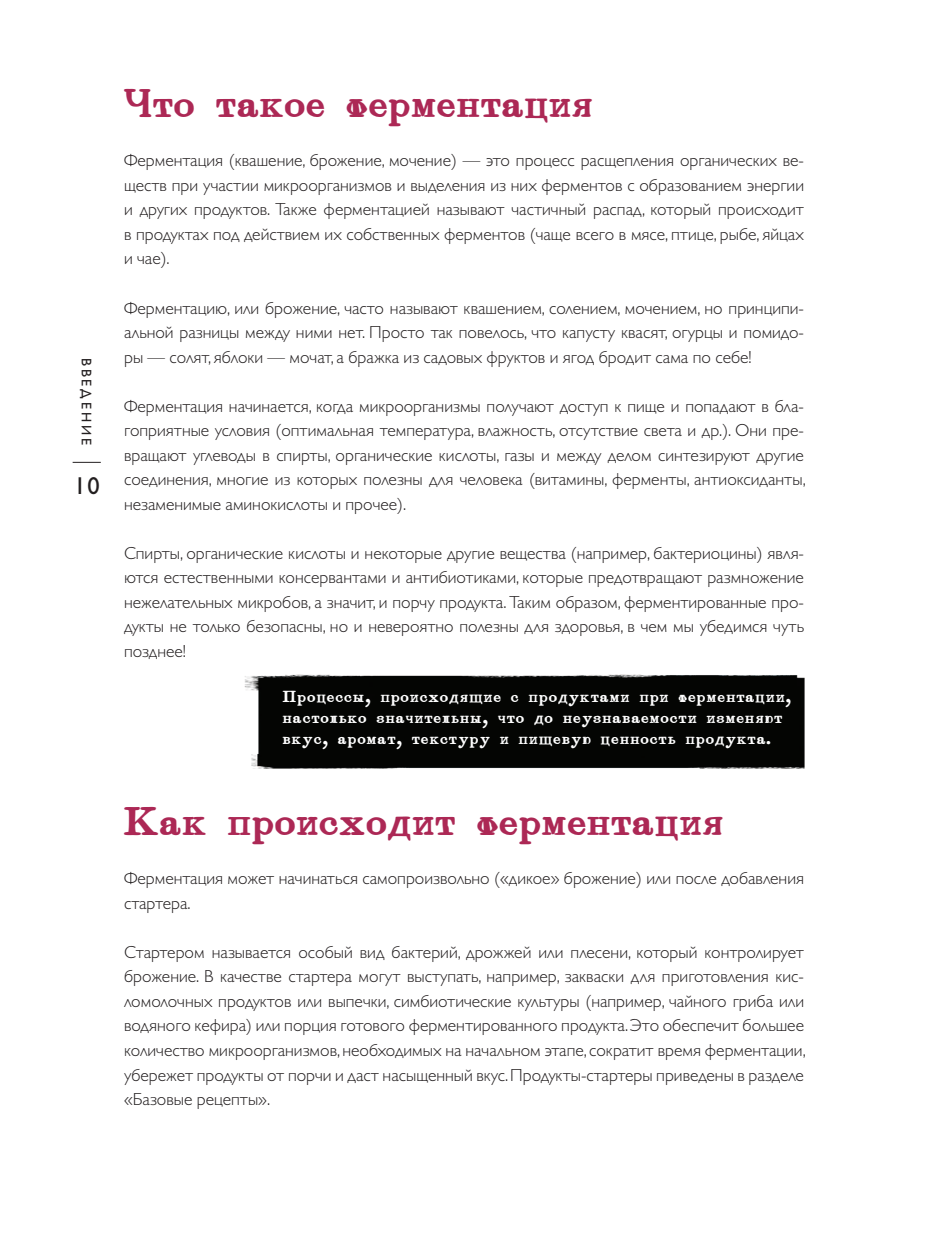
<style>
.page{position:relative;width:943px;height:1241px;background:#fff}
.page>*{position:absolute;margin:0;border:0;box-sizing:border-box;transform-origin:0 0}
.t1{font:700 35px "Vine Street";color:#ac2855}
.t2{font:500 24.5px "Gill Sans MT Pro Cyr";color:#231f20}
.t3{font:300 17.5px/24.5px "Gill Sans MT Pro Cyr";color:#231f20;text-align:justify}
.t4{font:700 14px/21px "Vine Street";letter-spacing:.05em;color:#fff}
.t5{font:500 14px "Gill Sans MT Pro Cyr";letter-spacing:.2em;color:#231f20}
</style>
<div class="page">
<img style="left:244px;top:674px;width:561px;height:95px">
<svg style="left:73px;top:462px;width:28px;height:1px"></svg>
<p class="t5" style="left:92px;top:358px;width:89px;rotate:90deg">ВВЕДЕНИЕ</p>
<h2 class="t2" style="left:74px;top:472px;width:27px">10</h2>
<h1 class="t1" style="left:124px;top:88px;width:471px">Что такое ферментация</h1>
<p class="t3" style="left:124px;top:150px;width:681px">Ферментация (квашение, брожение, мочение) — это процесс расщепления органических ве&shy;ществ при участии микроорганизмов и выделения из них ферментов с образованием энергии и других продуктов. Также ферментацией называют частичный распад, который происходит в продуктах под действием их собственных ферментов (чаще всего в мясе, птице, рыбе, яйцах и чае).</p>
<p class="t3" style="left:124px;top:297px;width:681px">Ферментацию, или брожение, часто называют квашением, солением, мочением, но принципи&shy;альной разницы между ними нет. Просто так повелось, что капусту квасят, огурцы и помидо&shy;ры — солят, яблоки — мочат, а бражка из садовых фруктов и ягод бродит сама по себе!</p>
<p class="t3" style="left:124px;top:395px;width:683px">Ферментация начинается, когда микроорганизмы получают доступ к пище и попадают в бла&shy;гоприятные условия (оптимальная температура, влажность, отсутствие света и др.). Они пре&shy;вращают углеводы в спирты, органические кислоты, газы и между делом синтезируют другие соединения, многие из которых полезны для человека (витамины, ферменты, антиоксиданты, незаменимые аминокислоты и прочее).</p>
<p class="t3" style="left:124px;top:542px;width:681px">Спирты, органические кислоты и некоторые другие вещества (например, бактериоцины) явля&shy;ются естественными консервантами и антибиотиками, которые предотвращают размножение нежелательных микробов, а значит, и порчу продукта. Таким образом, ферментированные про&shy;дукты не только безопасны, но и невероятно полезны для здоровья, в чем мы убедимся чуть позднее!</p>
<p class="t4" style="left:283px;top:688px;width:510px">Процессы, происходящие с продуктами при ферментации, настолько значительны, что до неузнаваемости изменяют вкус, аромат, текстуру и пищевую ценность продукта.</p>
<h1 class="t1" style="left:124px;top:806px;width:602px">Как происходит ферментация</h1>
<p class="t3" style="left:124px;top:868px;width:681px">Ферментация может начинаться самопроизвольно («дикое» брожение) или после добавления стартера.</p>
<p class="t3" style="left:124px;top:941px;width:683px">Стартером называется особый вид бактерий, дрожжей или плесени, который контролирует брожение. В качестве стартера могут выступать, например, закваски для приготовления кис&shy;ломолочных продуктов или выпечки, симбиотические культуры (например, чайного гриба или водяного кефира) или порция готового ферментированного продукта. Это обеспечит большее количество микроорганизмов, необходимых на начальном этапе, сократит время ферментации, убережет продукты от порчи и даст насыщенный вкус. Продукты- стартеры приведены в разделе «Базовые рецепты».</p>
</div>
